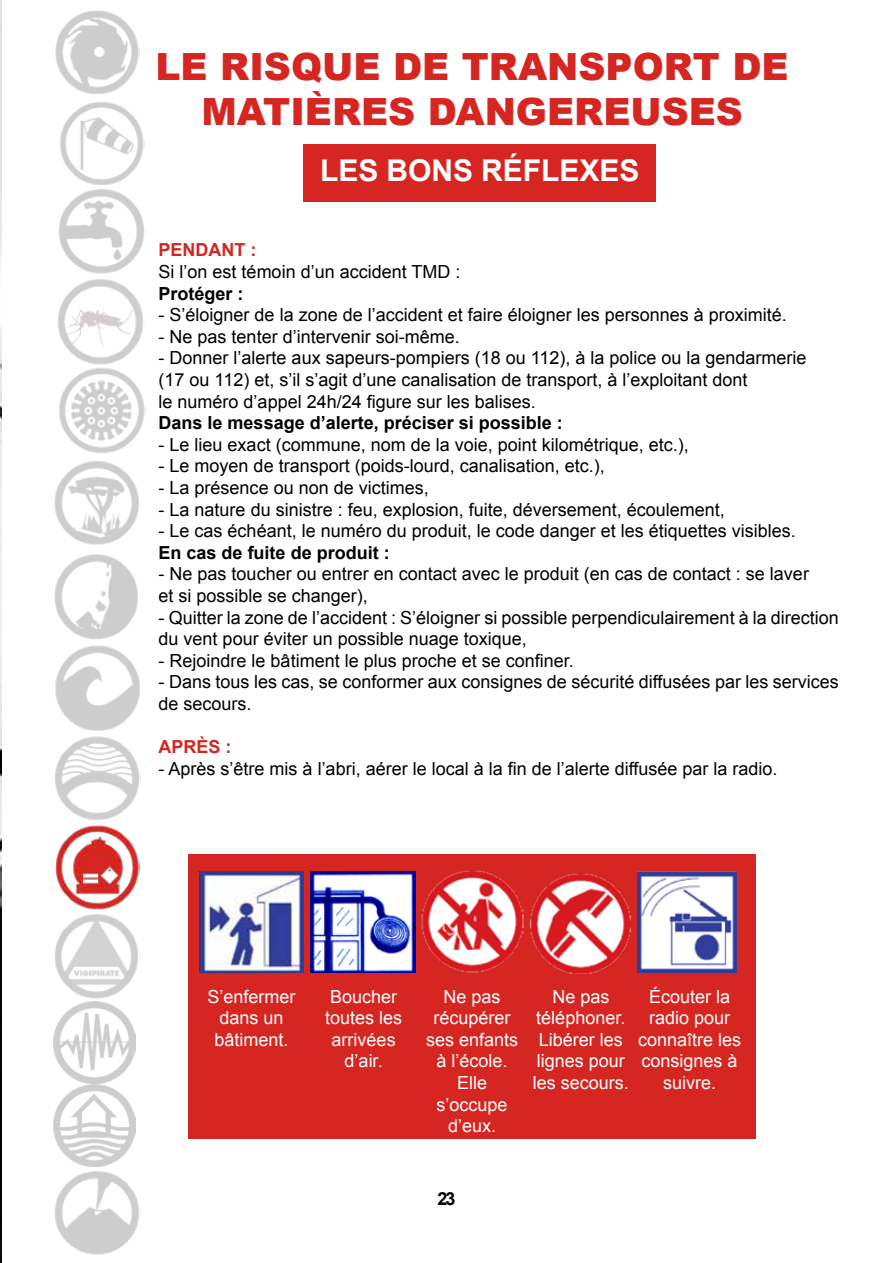
<style>
.page{position:relative;width:893px;height:1263px;background:#fff}
.page>*{position:absolute;margin:0;border:0;box-sizing:border-box;transform-origin:0 0}
.t1{font:900 37.5px/45px "Arial";color:#d52622;text-align:center}
.t2{font:700 30px "Arial";color:#fff}
.t3{font:18px/21.6px "Arial";color:#000}
.t4{font:18px/21.6px "Arial";color:#fff;text-align:center}
.t5{font:700 18px "Arial";color:#000}
.t6{font:700 18px "Arial";color:#d52622}
</style>
<div class="page">
<div style="left:303px;top:144px;width:353px;height:58px;background:#d52622"></div>
<div style="left:188px;top:854px;width:568px;height:284px;background:#d52622"></div>
<img style="left:200px;top:872px;width:103px;height:101px">
<img style="left:310px;top:872px;width:105px;height:101px">
<img style="left:529px;top:873px;width:102px;height:100px">
<img style="left:637px;top:872px;width:99px;height:100px">
<img style="left:421px;top:870px;width:103px;height:103px">
<img style="left:0;top:0;width:1px;height:1263px">
<img style="left:57px;top:189px;width:87px;height:175px">
<img style="left:55px;top:10px;width:85px;height:84px">
<img style="left:60px;top:102px;width:84px;height:83px">
<img style="left:53px;top:1085px;width:83px;height:81px">
<img style="left:54px;top:461px;width:85px;height:178px">
<img style="left:55px;top:645px;width:85px;height:86px">
<img style="left:54px;top:736px;width:86px;height:263px">
<img style="left:59px;top:364px;width:86px;height:89px">
<img style="left:53px;top:1001px;width:83px;height:82px">
<img style="left:54px;top:1171px;width:85px;height:84px">
<h1 class="t1" style="left:156px;top:43px;width:634px">LE RISQUE DE TRANSPORT DE<br>MATIÈRES DANGEREUSES</h1>
<h2 class="t2" style="left:320px;top:151px;width:321px">LES BONS RÉFLEXES</h2>
<p class="t6" style="left:159px;top:238px;width:99px">PENDANT :</p>
<p class="t3" style="left:159px;top:261px;width:303px">Si l’on est témoin d’un accident TMD :</p>
<p class="t5" style="left:159px;top:281px;width:87px">Protéger :</p>
<p class="t3" style="left:159px;top:304px;width:630px">- S’éloigner de la zone de l’accident et faire éloigner les personnes à proximité.</p>
<p class="t3" style="left:159px;top:326px;width:303px">- Ne pas tenter d’intervenir soi-même.</p>
<p class="t3" style="left:159px;top:347px;width:649px">- Donner l’alerte aux sapeurs-pompiers (18 ou 112), à la police ou la gendarmerie (17 ou 112) et, s’il s’agit d’une canalisation de transport, à l’exploitant dont<br>le numéro d’appel 24h/24 figure sur les balises.</p>
<p class="t5" style="left:159px;top:411px;width:406px">Dans le message d’alerte, préciser si possible :</p>
<p class="t3" style="left:159px;top:434px;width:532px">- Le lieu exact (commune, nom de la voie, point kilométrique, etc.),</p>
<p class="t3" style="left:159px;top:455px;width:448px">- Le moyen de transport (poids-lourd, canalisation, etc.),</p>
<p class="t3" style="left:159px;top:477px;width:272px">- La présence ou non de victimes,</p>
<p class="t3" style="left:159px;top:499px;width:568px">- La nature du sinistre : feu, explosion, fuite, déversement, écoulement,</p>
<p class="t3" style="left:159px;top:520px;width:639px">- Le cas échéant, le numéro du produit, le code danger et les étiquettes visibles.</p>
<p class="t5" style="left:159px;top:541px;width:233px">En cas de fuite de produit :</p>
<p class="t3" style="left:159px;top:563px;width:652px">- Ne pas toucher ou entrer en contact avec le produit (en cas de contact : se laver et si possible se changer),</p>
<p class="t3" style="left:159px;top:607px;width:682px">- Quitter la zone de l’accident : S’éloigner si possible perpendiculairement à la direction du vent pour éviter un possible nuage toxique,</p>
<p class="t3" style="left:159px;top:650px;width:417px">- Rejoindre le bâtiment le plus proche et se confiner.</p>
<p class="t3" style="left:159px;top:671px;width:682px">- Dans tous les cas, se conformer aux consignes de sécurité diffusées par les services de secours.</p>
<p class="t6" style="left:159px;top:735px;width:75px">APRÈS :</p>
<p class="t3" style="left:159px;top:758px;width:620px">- Après s’être mis à l’abri, aérer le local à la fin de l’alerte diffusée par la radio.</p>
<p class="t4" style="left:208px;top:985px;width:90px">S’enfermer dans un bâtiment.</p>
<p class="t4" style="left:325px;top:985px;width:79px">Boucher toutes les arrivées d’air.</p>
<p class="t4" style="left:426px;top:985px;width:94px">Ne pas récupérer ses enfants à l’école.<br>Elle s’occupe d’eux.</p>
<p class="t4" style="left:533px;top:985px;width:98px">Ne pas téléphoner.<br>Libérer les lignes pour les secours.</p>
<p class="t4" style="left:638px;top:985px;width:105px">Écouter la radio pour connaître les consignes à suivre.</p>
<p class="t5" style="left:437px;top:1187px;width:20px">23</p>
</div>
